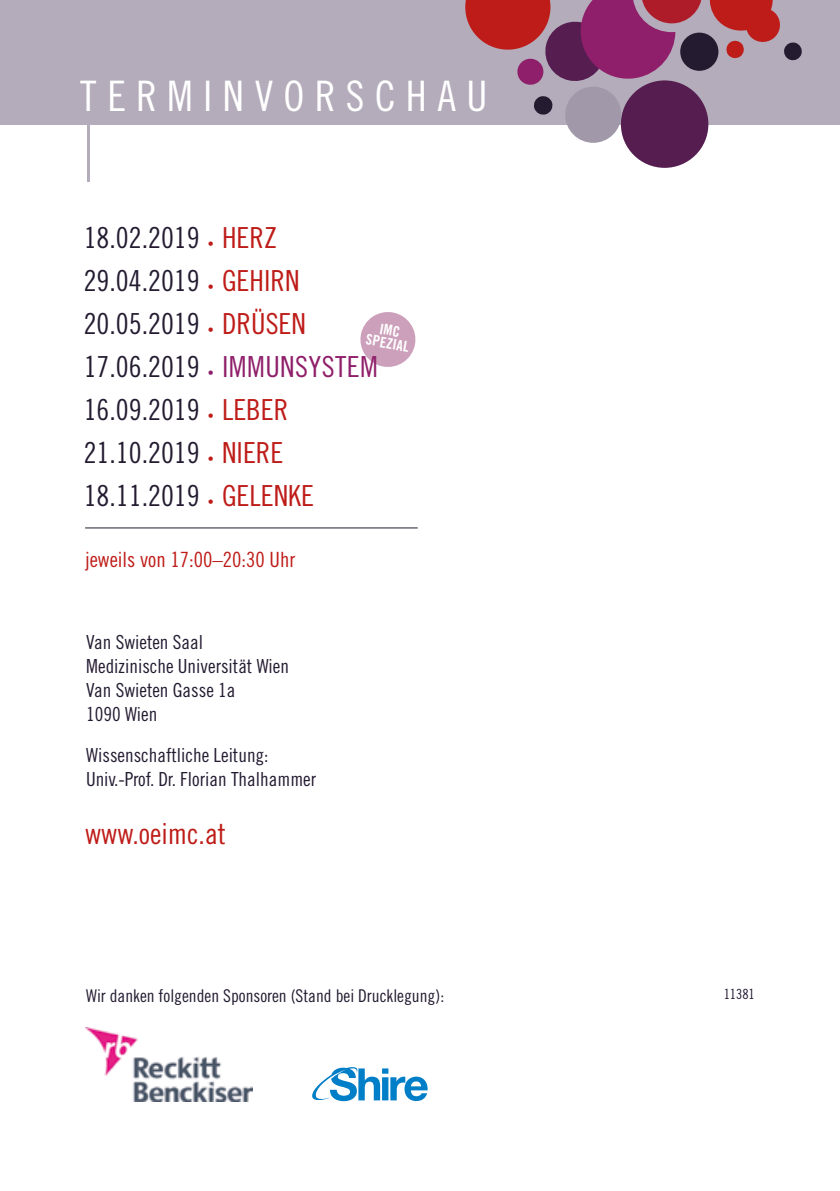
<style>
.page{position:relative;width:840px;height:1191px;background:#fff}
.page>*{position:absolute;margin:0;border:0;box-sizing:border-box;transform-origin:0 0}
.t1{font:42px "Trade Gothic Cond Eighteen";letter-spacing:.245em;color:#fff}
.t2{font:29px/43px "Trade Gothic Cond Eighteen";color:#241b31}
.t3{font:29px "Trade Gothic Cond Eighteen";color:#be1c18}
.t4{font:21px "Trade Gothic Cond Eighteen";color:#be1c18}
.t5{font:19.4px/24px "Trade Gothic Cond Eighteen";color:#241b31}
.t6{font:17.6px "Trade Gothic Cond Eighteen";color:#241b31}
.t7{font:14.8px/12.8px "Trade Gothic Bold Cond Twenty";color:#fff;text-align:center}
.t8{font:14px "Trade Gothic Cond Eighteen";color:#241b31}
.s1{font-size:12px;color:#be1c18}
.s2{color:#be1c18}
.s3{font-size:12px;color:#8f1f6a}
.s4{color:#8f1f6a}
</style>
<div class="page">
<div style="left:0;top:0;width:839px;height:125px;background:#b4acba"></div>
<div style="left:620px;top:80px;width:88px;height:88px;background:#551d50;border-radius:50%"></div>
<div style="left:565px;top:87px;width:56px;height:56px;background:#a199aa;border-radius:50%"></div>
<svg style="left:465px;top:0;width:337px;height:86px"></svg>
<svg style="left:534px;top:96px;width:19px;height:19px"></svg>
<hr style="left:87px;top:125px;width:3px;height:56px;background:#b4acba">
<hr style="left:85px;top:527px;width:332px;height:1px;background:#241b31">
<img style="left:85px;top:1028px;width:167px;height:73px">
<svg style="left:360px;top:312px;width:56px;height:55px"></svg>
<svg style="left:312px;top:1067px;width:115px;height:34px"></svg>
<h1 class="t1" style="left:80px;top:71px;width:408px">TERMINVORSCHAU</h1>
<h2 class="t2" style="left:84px;top:216px;width:295px">18.02.2019 <span class="s1">•</span> <span class="s2">HERZ<br></span>29.04.2019 <span class="s1">•</span> <span class="s2">GEHIRN<br></span>20.05.2019 <span class="s1">•</span> <span class="s2">DRÜSEN<br></span>17.06.2019 <span class="s3">•</span> <span class="s4">IMMUNSYSTEM<br></span>16.09.2019 <span class="s1">•</span> <span class="s2">LEBER<br></span>21.10.2019 <span class="s1">•</span> <span class="s2">NIERE<br></span>18.11.2019 <span class="s1">•</span> <span class="s2">GELENKE</span></h2>
<p class="t7" style="left:369px;top:320px;width:45px;rotate:10deg">IMC<br>SPEZIAL</p>
<p class="t4" style="left:85px;top:546px;width:211px">jeweils von 17:00–20:30 Uhr</p>
<p class="t5" style="left:86px;top:629px;width:204px">Van Swieten Saal<br>Medizinische Universität Wien<br>Van Swieten Gasse 1a<br>1090 Wien</p>
<p class="t5" style="left:86px;top:742px;width:231px">Wissenschaftliche Leitung:<br>Univ.-Prof. Dr. Florian Thalhammer</p>
<h2 class="t3" style="left:85px;top:816px;width:142px">www.oeimc.at</h2>
<p class="t6" style="left:86px;top:985px;width:359px">Wir danken folgenden Sponsoren (Stand bei Drucklegung):</p>
<p class="t8" style="left:723px;top:986px;width:33px">11381</p>
</div>
